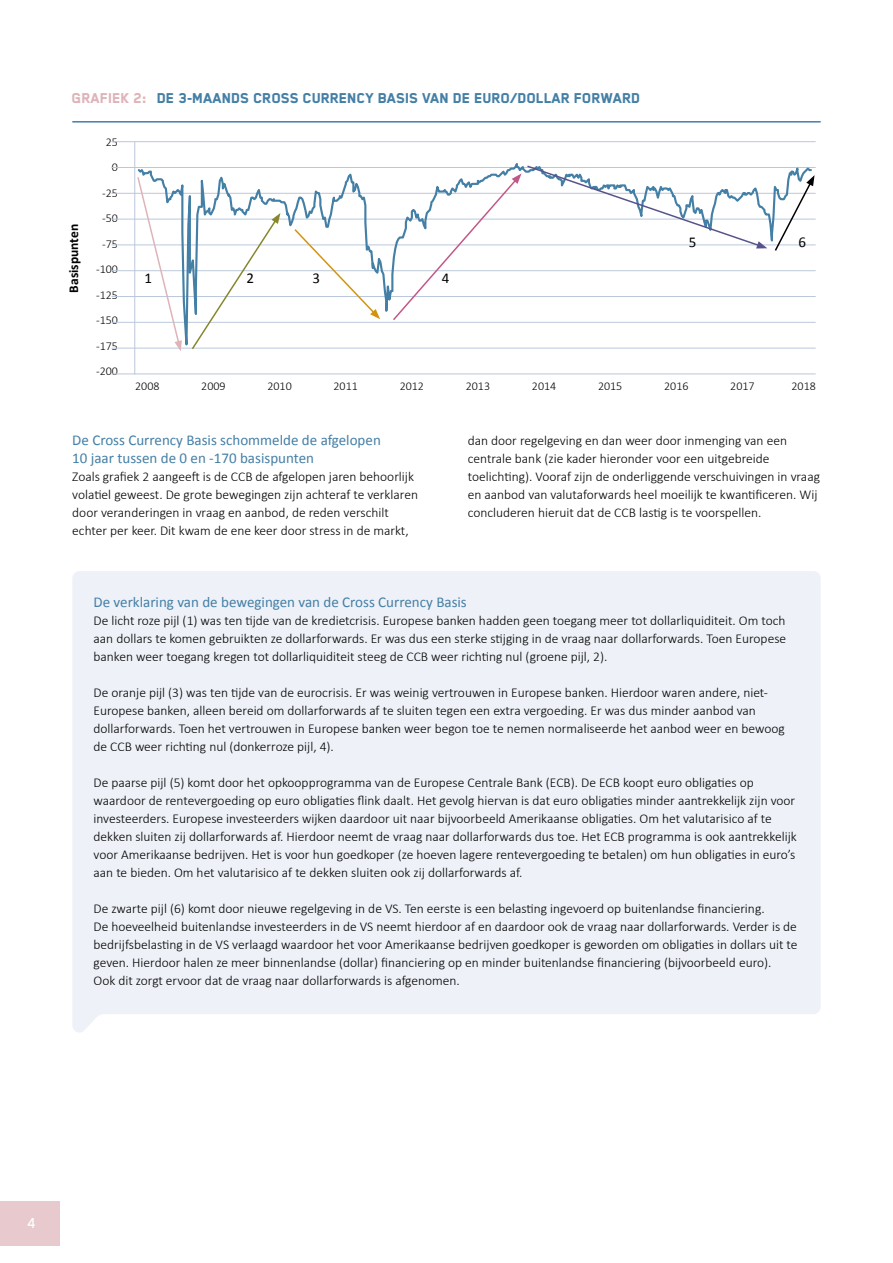
<style>
.page{position:relative;width:893px;height:1263px;background:#fff}
.page>*{position:absolute;margin:0;border:0;box-sizing:border-box;transform-origin:0 0}
.Titels__figuren{font:800 16.5px "Blender Pro";color:#447fa6}
.t1{font:500 16.5px "Blender Pro";color:#fff}
.tussenkop_blauw{font:15px/18px "Calibri";color:#447fa6}
.tussenkop_blauw-2{font:15px "Calibri";color:#000}
.Basistekt{font:300 13.5px/18px "Calibri";color:#000}
.Basistekt-2{font:700 13.5px "Calibri";color:#000}
.tekst_in_tabel_200{font:300 12px "Calibri";color:#000}
.s1{color:#deb4b9}
</style>
<div class="page">
<div style="left:72px;top:571px;width:749px;height:462px;background:#eef1f7"></div>
<hr style="left:111px;top:141px;width:705px;height:1px;background:#bbc8db">
<hr style="left:111px;top:167px;width:705px;height:1px;background:#bbc8db">
<hr style="left:111px;top:219px;width:705px;height:1px;background:#bbc8db">
<hr style="left:111px;top:245px;width:705px;height:1px;background:#bbc8db">
<hr style="left:111px;top:296px;width:705px;height:1px;background:#bbc8db">
<hr style="left:111px;top:322px;width:705px;height:1px;background:#bbc8db">
<hr style="left:111px;top:374px;width:705px;height:1px;background:#bbc8db">
<hr style="left:134px;top:142px;width:1px;height:233px;background:#bbc8db">
<hr style="left:111px;top:193px;width:705px;height:1px;background:#bbc8db">
<hr style="left:111px;top:270px;width:705px;height:1px;background:#bbc8db">
<hr style="left:111px;top:348px;width:705px;height:1px;background:#bbc8db">
<svg style="left:136px;top:141px;width:677px;height:234px"></svg>
<svg style="left:136px;top:175px;width:46px;height:176px"></svg>
<svg style="left:293px;top:228px;width:87px;height:91px"></svg>
<svg style="left:190px;top:213px;width:90px;height:138px"></svg>
<svg style="left:391px;top:164px;width:376px;height:158px"></svg>
<svg style="left:773px;top:175px;width:41px;height:77px"></svg>
<hr style="left:72px;top:121px;width:749px;height:2px;background:#447fa6">
<div style="left:0;top:1202px;width:60px;height:44px;background:#e8cace"></div>
<p class="Titels__figuren" style="left:72px;top:89px;width:570px"><span class="s1">GRAFIEK 2:</span> DE 3-MAANDS CROSS CURRENCY BASIS VAN DE EURO/DOLLAR FORWARD</p>
<p class="Basistekt-2" style="left:65px;top:292px;width:70px;rotate:-90deg">Basispunten</p>
<p class="tekst_in_tabel_200" style="left:106px;top:134px;width:14px">25</p>
<p class="tekst_in_tabel_200" style="left:112px;top:160px;width:8px">0</p>
<p class="tekst_in_tabel_200" style="left:102px;top:185px;width:17px">-25</p>
<p class="tekst_in_tabel_200" style="left:102px;top:211px;width:17px">-50</p>
<p class="tekst_in_tabel_200" style="left:102px;top:236px;width:17px">-75</p>
<p class="tekst_in_tabel_200" style="left:96px;top:262px;width:23px">-100</p>
<p class="tekst_in_tabel_200" style="left:96px;top:287px;width:23px">-125</p>
<p class="tekst_in_tabel_200" style="left:96px;top:313px;width:23px">-150</p>
<p class="tekst_in_tabel_200" style="left:96px;top:338px;width:23px">-175</p>
<p class="tekst_in_tabel_200" style="left:96px;top:364px;width:23px">-200</p>
<p class="tussenkop_blauw-2" style="left:145px;top:269px;width:9px">1</p>
<p class="tussenkop_blauw-2" style="left:247px;top:269px;width:9px">2</p>
<p class="tussenkop_blauw-2" style="left:313px;top:269px;width:9px">3</p>
<p class="tussenkop_blauw-2" style="left:442px;top:269px;width:9px">4</p>
<p class="tussenkop_blauw-2" style="left:689px;top:233px;width:9px">5</p>
<p class="tussenkop_blauw-2" style="left:798px;top:233px;width:9px">6</p>
<p class="tekst_in_tabel_200" style="left:135px;top:379px;width:26px">2008</p>
<p class="tekst_in_tabel_200" style="left:201px;top:379px;width:26px">2009</p>
<p class="tekst_in_tabel_200" style="left:267px;top:379px;width:26px">2010</p>
<p class="tekst_in_tabel_200" style="left:334px;top:379px;width:26px">2011</p>
<p class="tekst_in_tabel_200" style="left:400px;top:379px;width:26px">2012</p>
<p class="tekst_in_tabel_200" style="left:466px;top:379px;width:26px">2013</p>
<p class="tekst_in_tabel_200" style="left:532px;top:379px;width:26px">2014</p>
<p class="tekst_in_tabel_200" style="left:598px;top:379px;width:26px">2015</p>
<p class="tekst_in_tabel_200" style="left:664px;top:379px;width:26px">2016</p>
<p class="tekst_in_tabel_200" style="left:730px;top:379px;width:26px">2017</p>
<p class="tekst_in_tabel_200" style="left:791px;top:379px;width:26px">2018</p>
<p class="tussenkop_blauw" style="left:72px;top:431px;width:310px">De Cross Currency Basis schommelde de afgelopen<br>10 jaar tussen de 0 en -170 basispunten</p>
<p class="Basistekt" style="left:72px;top:467px;width:347px">Zoals grafiek 2 aangeeft is de CCB de afgelopen jaren behoorlijk volatiel geweest. De grote bewegingen zijn achteraf te verklaren door veranderingen in vraag en aanbod, de reden verschilt echter per keer. Dit kwam de ene keer door stress in de markt,</p>
<p class="Basistekt" style="left:468px;top:431px;width:354px">dan door regelgeving en dan weer door inmenging van een centrale bank (zie kader hieronder voor een uitgebreide toelichting). Vooraf zijn de onderliggende verschuivingen in vraag en aanbod van valutaforwards heel moeilijk te kwantificeren. Wij concluderen hieruit dat de CCB lastig is te voorspellen.</p>
<p class="tussenkop_blauw" style="left:94px;top:593px;width:375px">De verklaring van de bewegingen van de Cross Currency Basis</p>
<p class="Basistekt" style="left:94px;top:611px;width:694px;text-align:justify">De licht roze pijl (1) was ten tijde van de kredietcrisis. Europese banken hadden geen toegang meer tot dollarliquiditeit. Om toch aan dollars te komen gebruikten ze dollarforwards. Er was dus een sterke stijging in de vraag naar dollarforwards. Toen Europese banken weer toegang kregen tot dollarliquiditeit steeg de CCB weer richting nul (groene pijl, 2).</p>
<p class="Basistekt" style="left:94px;top:683px;width:693px">De oranje pijl (3) was ten tijde van de eurocrisis. Er was weinig vertrouwen in Europese banken. Hierdoor waren andere, niet-Europese banken, alleen bereid om dollarforwards af te sluiten tegen een extra vergoeding. Er was dus minder aanbod van dollarforwards. Toen het vertrouwen in Europese banken weer begon toe te nemen normaliseerde het aanbod weer en bewoog de CCB weer richting nul (donkerroze pijl, 4).</p>
<p class="Basistekt" style="left:94px;top:773px;width:705px">De paarse pijl (5) komt door het opkoopprogramma van de Europese Centrale Bank (ECB). De ECB koopt euro obligaties op waardoor de rentevergoeding op euro obligaties flink daalt. Het gevolg hiervan is dat euro obligaties minder aantrekkelijk zijn voor investeerders. Europese investeerders wijken daardoor uit naar bijvoorbeeld Amerikaanse obligaties. Om het valutarisico af te dekken sluiten zij dollarforwards af. Hierdoor neemt de vraag naar dollarforwards dus toe. Het ECB programma is ook aantrekkelijk voor Amerikaanse bedrijven. Het is voor hun goedkoper (ze hoeven lagere rentevergoeding te betalen) om hun obligaties in euro’s aan te bieden. Om het valutarisico af te dekken sluiten ook zij dollarforwards af.</p>
<p class="Basistekt" style="left:94px;top:899px;width:705px">De zwarte pijl (6) komt door nieuwe regelgeving in de VS. Ten eerste is een belasting ingevoerd op buitenlandse financiering.<br>De hoeveelheid buitenlandse investeerders in de VS neemt hierdoor af en daardoor ook de vraag naar dollarforwards. Verder is de bedrijfsbelasting in de VS verlaagd waardoor het voor Amerikaanse bedrijven goedkoper is geworden om obligaties in dollars uit te geven. Hierdoor halen ze meer binnenlandse (dollar) financiering op en minder buitenlandse financiering (bijvoorbeeld euro).<br>Ook dit zorgt ervoor dat de vraag naar dollarforwards is afgenomen.</p>
<p class="t1" style="left:28px;top:1214px;width:10px">4</p>
</div>
